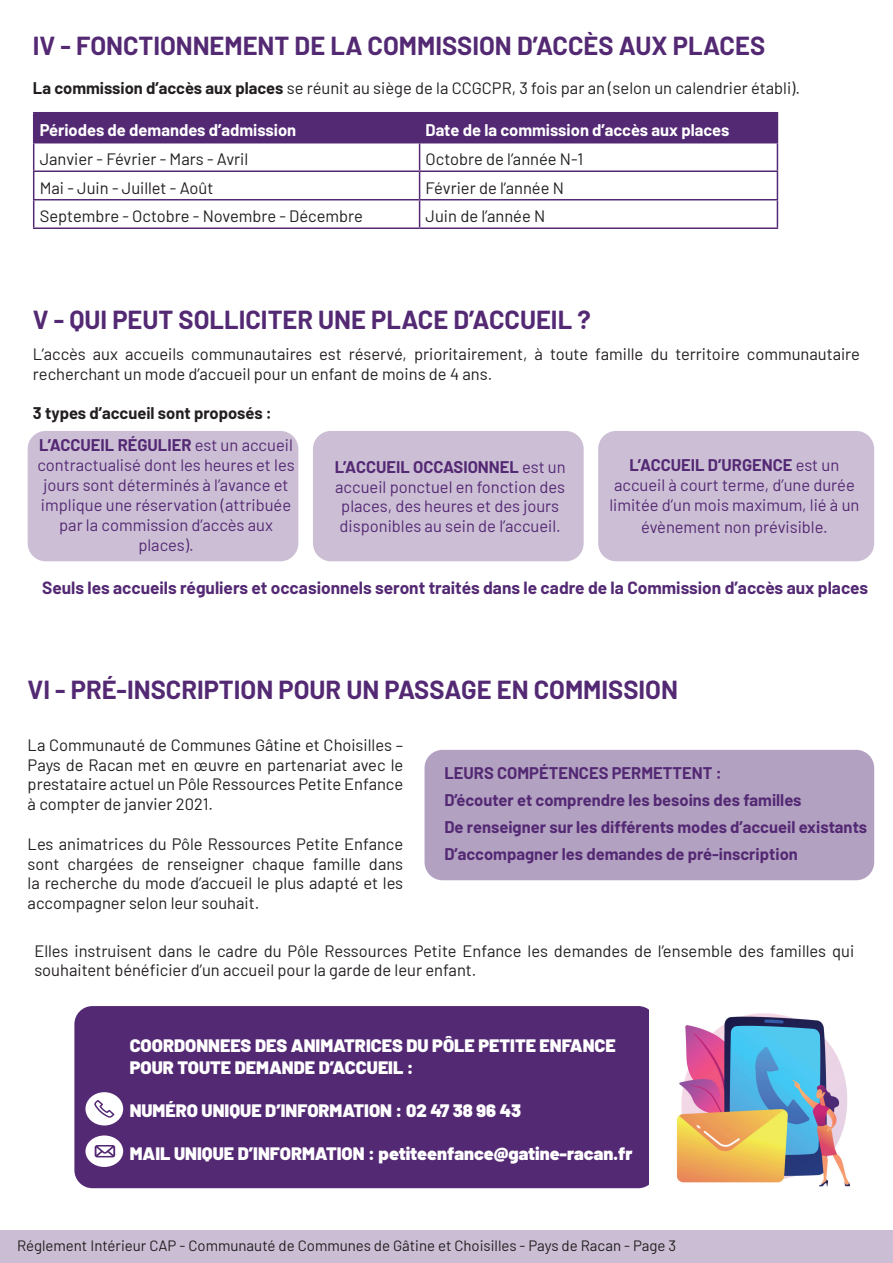
<style>
.page{position:relative;width:893px;height:1263px;background:#fff}
.page>*{position:absolute;margin:0;border:0;box-sizing:border-box;transform-origin:0 0}
.t1{font:700 25.5px "Barlow";color:#542974}
.t2{font:900 18px/21.6px "Barlow";color:#fff}
.t3{font:700 17.25px "Barlow";color:#542974}
.t4{font:16.5px/19.8px "Barlow";color:#231f20}
.t5{font:16.5px/19.8px "Barlow";color:#542974;text-align:center}
.t6{font:700 16.5px/27px "Barlow";color:#542974}
.t7{font:700 16.5px "Barlow";color:#fff}
.t8{font:700 16.5px/32px "Barlow";color:#231f20}
.t9{font:15px "Barlow";color:#231f20}
.s1{font-weight:700}
.s2{color:#542974}
.s3{font-weight:400;color:#542974}
</style>
<div class="page">
<div style="left:0;top:1230px;width:893px;height:33px;background:#cbbed4"></div>
<div style="left:598px;top:431px;width:276px;height:130px;background:#ccbfd5;border-radius:18px"></div>
<div style="left:313px;top:431px;width:271px;height:130px;background:#ccbfd5;border-radius:18px"></div>
<div style="left:28px;top:431px;width:270px;height:130px;background:#ccbfd5;border-radius:18px"></div>
<div style="left:34px;top:113px;width:386px;height:30px;background:#542974"></div>
<div style="left:420px;top:113px;width:357px;height:30px;background:#542974"></div>
<hr style="left:33px;top:112px;width:387px;height:1px;background:#542974">
<hr style="left:33px;top:227px;width:387px;height:2px;background:#542974">
<hr style="left:420px;top:112px;width:358px;height:1px;background:#542974">
<svg style="left:419px;top:143px;width:1px;height:84px"></svg>
<hr style="left:420px;top:227px;width:358px;height:2px;background:#542974">
<hr style="left:33px;top:170px;width:387px;height:2px;background:#542974">
<svg style="left:33px;top:113px;width:1px;height:114px"></svg>
<hr style="left:420px;top:170px;width:358px;height:2px;background:#542974">
<svg style="left:777px;top:113px;width:1px;height:114px"></svg>
<hr style="left:33px;top:199px;width:387px;height:1px;background:#542974">
<hr style="left:420px;top:199px;width:358px;height:1px;background:#542974">
<div style="left:424px;top:750px;width:450px;height:130px;background:#b3a1c1;border-radius:18px"></div>
<div style="left:74px;top:1006px;width:582px;height:182px;background:#542974;border-radius:18px"></div>
<svg style="left:85px;top:1092px;width:38px;height:33px"></svg>
<svg style="left:85px;top:1135px;width:38px;height:32px"></svg>
<img style="left:649px;top:1010px;width:202px;height:177px">
<h1 class="t1" style="left:33px;top:27px;width:734px">IV - FONCTIONNEMENT DE LA COMMISSION D’ACCÈS AUX PLACES</h1>
<p class="t4" style="left:33px;top:77px;width:769px"><span class="s1">La commission d’accès aux places</span> se réunit au siège de la CCGCPR, 3 fois par an (selon un calendrier établi).</p>
<p class="t7" style="left:40px;top:118px;width:258px">Périodes de demandes d’admission</p>
<p class="t7" style="left:426px;top:118px;width:305px">Date de la commission d’accès aux places</p>
<p class="t4" style="left:40px;top:148px;width:210px">Janvier - Février - Mars - Avril</p>
<p class="t4" style="left:426px;top:148px;width:159px">Octobre de l’année N-1</p>
<p class="t4" style="left:40px;top:177px;width:175px">Mai - Juin - Juillet - Août</p>
<p class="t4" style="left:426px;top:177px;width:140px">Février de l’année N</p>
<p class="t4" style="left:40px;top:205px;width:325px">Septembre - Octobre - Novembre - Décembre</p>
<p class="t4" style="left:426px;top:205px;width:121px">Juin de l’année N</p>
<h1 class="t1" style="left:33px;top:301px;width:559px">V - QUI PEUT SOLLICITER UNE PLACE D’ACCUEIL ?</h1>
<p class="t4" style="left:33px;top:343px;width:829px">L’accès aux accueils communautaires est réservé, prioritairement, à toute famille du territoire communautaire recherchant un mode d’accueil pour un enfant de moins de 4 ans.</p>
<p class="t8" style="left:39px;top:396px;width:255px;text-indent:-6px">3 types d’accueil sont proposés :<br><span class="s2">L’ACCUEIL RÉGULIER</span> <span class="s3">est un accueil</span></p>
<p class="t5" style="left:37px;top:454px;width:259px">contractualisé dont les heures et les jours sont déterminés à l’avance et implique une réservation (attribuée par la commission d’accès aux places).</p>
<p class="t5" style="left:335px;top:456px;width:232px"><span class="s1">L’ACCUEIL OCCASIONNEL</span> est un accueil ponctuel en fonction des places, des heures et des jours disponibles au sein de l’accueil.</p>
<p class="t5" style="left:609px;top:454px;width:251px"><span class="s1">L’ACCUEIL D’URGENCE</span> est un accueil à court terme, d’une durée limitée d’un mois maximum, lié à un</p>
<p class="t5" style="left:641px;top:515px;width:188px">évènement non prévisible.</p>
<p class="t3" style="left:42px;top:575px;width:827px">Seuls les accueils réguliers et occasionnels seront traités dans le cadre de la Commission d’accès aux places</p>
<h1 class="t1" style="left:28px;top:671px;width:652px">VI - PRÉ-INSCRIPTION POUR UN PASSAGE EN COMMISSION</h1>
<p class="t4" style="left:28px;top:734px;width:377px;text-align:justify">La Communauté de Communes Gâtine et Choisilles – Pays de Racan met en œuvre en partenariat avec le prestataire actuel un Pôle Ressources Petite Enfance à compter de janvier 2021.</p>
<p class="t4" style="left:28px;top:833px;width:377px;text-align:justify">Les animatrices du Pôle Ressources Petite Enfance sont chargées de renseigner chaque famille dans la recherche du mode d’accueil le plus adapté et les accompagner selon leur souhait.</p>
<p class="t6" style="left:444px;top:758px;width:424px">LEURS COMPÉTENCES PERMETTENT :<br>D’écouter et comprendre les besoins des familles<br>De renseigner sur les différents modes d’accueil existants D’accompagner les demandes de pré-inscription</p>
<p class="t4" style="left:34px;top:939px;width:821px">Elles instruisent dans le cadre du Pôle Ressources Petite Enfance les demandes de l’ensemble des familles qui souhaitent bénéficier d’un accueil pour la garde de leur enfant.</p>
<p class="t2" style="left:130px;top:1033px;width:488px">COORDONNEES DES ANIMATRICES DU PÔLE PETITE ENFANCE<br>POUR TOUTE DEMANDE D’ACCUEIL :</p>
<p class="t2" style="left:130px;top:1098px;width:393px">NUMÉRO UNIQUE D’INFORMATION : 02 47 38 96 43</p>
<p class="t2" style="left:130px;top:1141px;width:504px">MAIL UNIQUE D’INFORMATION : petiteenfance@gatine-racan.fr</p>
<p class="t9" style="left:17px;top:1235px;width:661px">Réglement Intérieur CAP - Communauté de Communes de Gâtine et Choisilles - Pays de Racan - Page 3</p>
</div>
